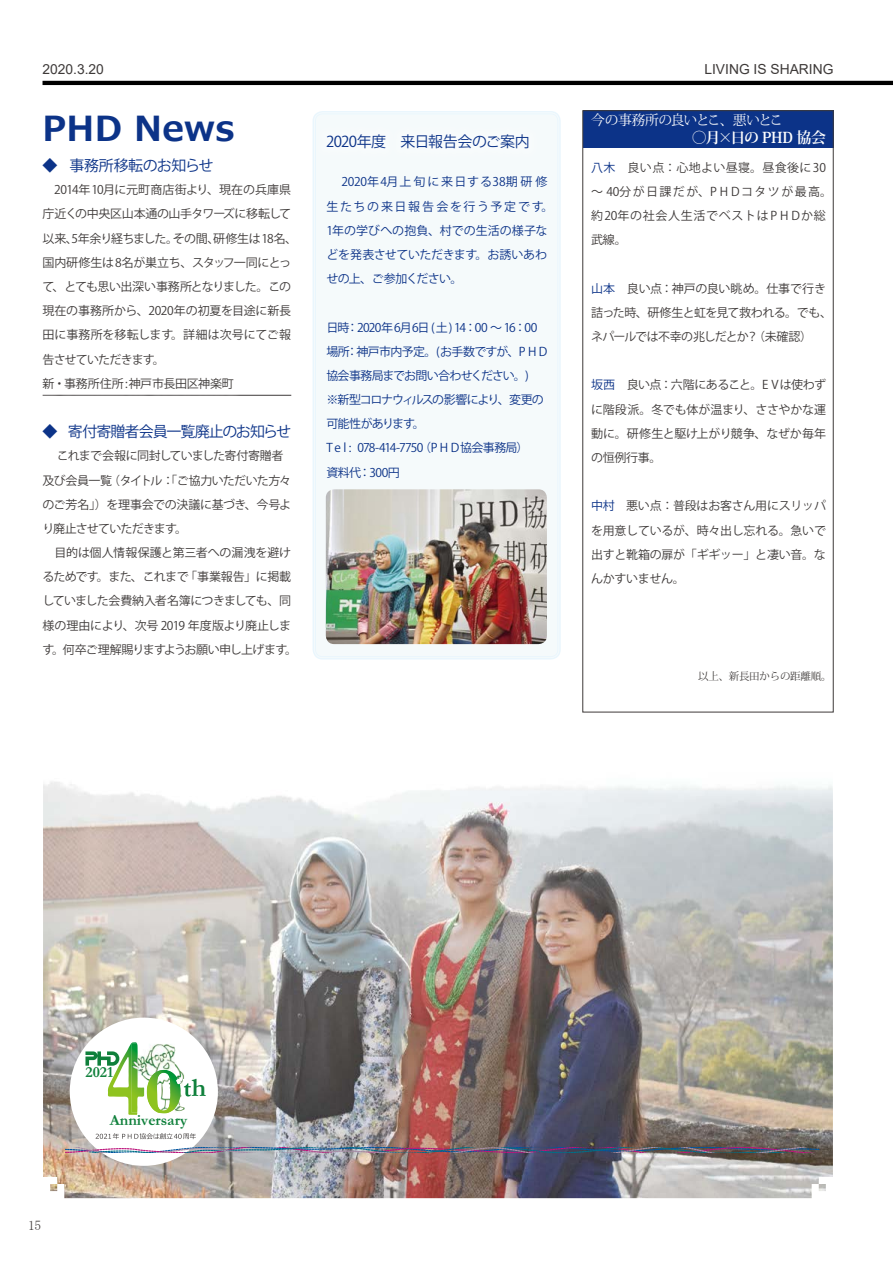
<style>
.page{position:relative;width:893px;height:1263px;background:#fff}
.page>*{position:absolute;margin:0;border:0;box-sizing:border-box;transform-origin:0 0}
.t1{font:700 34.5px "Meiryo";letter-spacing:.01em;color:#0c3388}
.t2{font:700 26.55px "Garamond";color:#0f803b}
.t3{font:700 15.45px "Garamond";color:#0f803b}
.t4{font:15px "Koz Go Pro";letter-spacing:-.055em;color:#0c3388}
.t5{font:15px "Koz Go Pro";letter-spacing:-.03em;color:#0c3388}
.t6{font:700 15px "Koz Min Pro";letter-spacing:-.025em;color:#fff}
.t7{font:13.8px "Arial";color:#3e3a39}
.t8{font:13.8px "Koz Min Pro";letter-spacing:-.055em;color:#fff}
.t9{font:13.5px "MS Mincho";color:#3e3a39}
.t10{font:12px/24.2px "Koz Go Pro";letter-spacing:-.025em;color:#3e3a39}
.t11{font:12px/24.2px "Koz Go Pro";letter-spacing:-.045em;color:#3e3a39}
.t12{font:12px/24.2px "Koz Go Pro";letter-spacing:-.065em;color:#0c3388}
.t13{font:12px/24.2px "Koz Go Pro";color:#0c3388}
.t14{font:12px/24.2px "Koz Go Pro";letter-spacing:.055em;color:#3e3a39}
.t15{font:10.5px "Koz Min Pro";letter-spacing:-.025em;color:#3e3a39}
.s1{color:#0c3388}
</style>
<div class="page">
<hr style="left:43px;top:81px;width:850px;height:4px;background:#000">
<img style="left:43px;top:670px;width:790px;height:528px">
<div style="left:583px;top:111px;width:250px;height:37px;background:#0c3388"></div>
<div style="left:314px;top:113px;width:245px;height:545px;background:#f5fafb;border-radius:9px"></div>
<div style="left:313px;top:111px;width:248px;height:548px;border:2px solid #bae3f9;border-radius:9px"></div>
<div style="left:315px;top:114px;width:243px;height:543px;border:1px solid #bae3f9;border-radius:7px"></div>
<div style="left:70px;top:1017px;width:148px;height:149px;background:#fff;border-radius:50%"></div>
<svg style="left:85px;top:1042px;width:52px;height:73px"></svg>
<img style="left:144px;top:1044px;width:31px;height:31px">
<img style="left:175px;top:1049px;width:5px;height:21px">
<img style="left:144px;top:1088px;width:3px;height:8px">
<img style="left:132px;top:1044px;width:12px;height:69px">
<svg style="left:147px;top:1070px;width:44px;height:43px"></svg>
<svg style="left:96px;top:1133px;width:100px;height:6px"></svg>
<img style="left:65px;top:1148px;width:754px;height:5px">
<div style="left:316px;top:123px;width:223px;height:36px;background:#f7fbfc"></div>
<img style="left:326px;top:489px;width:221px;height:155px">
<p class="t7" style="left:43px;top:59px;width:63px">2020.3.20</p>
<p class="t7" style="left:704px;top:59px;width:131px">LIVING IS SHARING</p>
<h1 class="t1" style="left:43px;top:104px;width:193px">PHD News</h1>
<p class="t5" style="left:43px;top:156px;width:172px">◆ 事務所移転のお知らせ</p>
<p class="t10" style="left:43px;top:178px;width:256px">　2014年10月に元町商店街より、現在の兵庫県庁近くの中央区山本通の山手タワーズに移転して以来、5年余り経ちました。その間、研修生は18名、国内研修生は8名が巣立ち、スタッフ一同にとって、とても思い出深い事務所となりました。この現在の事務所から、2020年の初夏を目途に新長田に事務所を移転します。詳細は次号にてご報告させていただきます。<br>新・事務所住所:神戸市長田区神楽町</p>
<p class="t4" style="left:43px;top:422px;width:250px">◆ 寄付寄贈者会員一覧廃止のお知らせ</p>
<p class="t11" style="left:43px;top:444px;width:256px">　これまで会報に同封していました寄付寄贈者<br>及び会員一覧（タイトル：「ご協力いただいた方々のご芳名」）を理事会での決議に基づき、今号より廃止させていただきます。<br>　目的は個人情報保護と第三者への漏洩を避けるためです。また、これまで「事業報告」に掲載していました会費納入者名簿につきましても、同様の理由により、次号 2019 年度版より廃止します。何卒ご理解賜りますようお願い申し上げます。</p>
<p class="t4" style="left:326px;top:132px;width:205px">2020年度　来日報告会のご案内</p>
<p class="t13" style="left:326px;top:170px;width:229px">　2020年4月上旬に来日する38期研修生たちの来日報告会を行う予定です。<br>1年の学びへの抱負、村での生活の様子などを発表させていただきます。お誘いあわせの上、ご参加ください。</p>
<p class="t12" style="left:326px;top:315px;width:223px">日時：2020年6月6日 (土) 14：00 ～ 16：00場所：神戸市内予定。(お手数ですが、P H D協会事務局までお問い合わせください。)<br>※新型コロナウィルスの影響により、変更の可能性があります。<br>T e l : 078-414-7750（P H D協会事務局）<br>資料代：300円</p>
<p class="t8" style="left:591px;top:111px;width:194px">今の事務所の良いとこ、悪いとこ</p>
<p class="t6" style="left:692px;top:126px;width:136px">○月×日の PHD 協会</p>
<p class="t14" style="left:591px;top:156px;width:242px"><span class="s1">八木　</span>良い点：心地よい昼寝。昼食後に30～ 40分が日課だが、P H Dコタツが最高。約20年の社会人生活でベストはP H Dか総武線。</p>
<p class="t10" style="left:591px;top:277px;width:242px"><span class="s1">山本　</span>良い点：神戸の良い眺め。仕事で行き詰った時、研修生と虹を見て救われる。でも、ネパールでは不幸の兆しだとか？（未確認）</p>
<p class="t10" style="left:591px;top:373px;width:236px;text-align:justify"><span class="s1">坂西　</span>良い点：六階にあること。E Vは使わずに階段派。冬でも体が温まり、ささやかな運動に。研修生と駆け上がり競争、なぜか毎年の恒例行事。</p>
<p class="t10" style="left:591px;top:494px;width:236px;text-align:justify"><span class="s1">中村　</span>悪い点：普段はお客さん用にスリッパを用意しているが、時々出し忘れる。急いで出すと靴箱の扉が「ギギッー」と凄い音。なんかすいません。</p>
<p class="t15" style="left:698px;top:668px;width:135px">以上、新長田からの距離順。</p>
<p class="t9" style="left:28px;top:1218px;width:15px">15</p>
<p class="t3" style="left:85px;top:1062px;width:29px">2021</p>
<h2 class="t2" style="left:183px;top:1070px;width:24px">th</h2>
<p class="t3" style="left:110px;top:1109px;width:79px">Anniversary</p>
</div>
